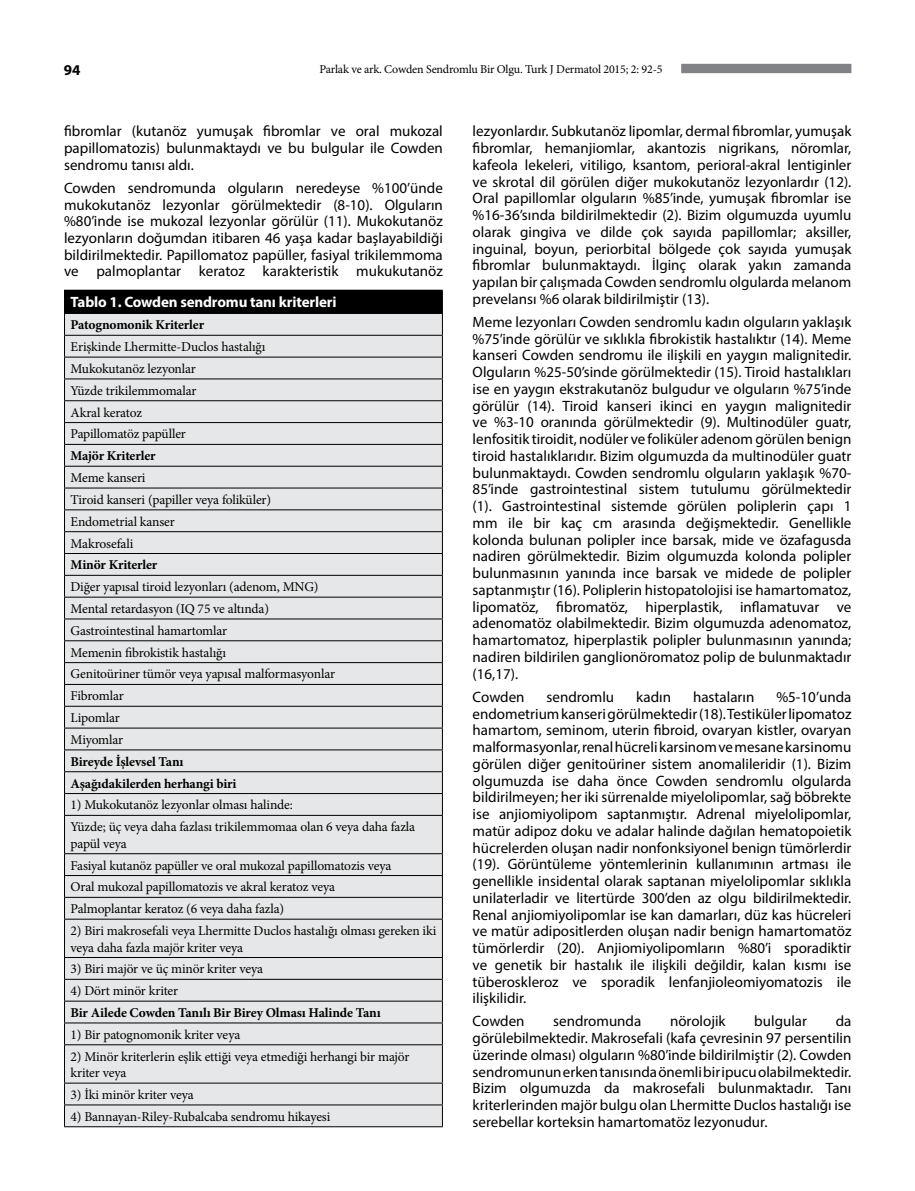
<style>
.page{position:relative;width:915px;height:1191px;background:#fff}
.page>*{position:absolute;margin:0;border:0;box-sizing:border-box;transform-origin:0 0}
.t1{font:15px/16.8px "Myriad Pro";color:#000;text-align:justify}
.t2{font:700 15px "Myriad Pro";letter-spacing:-.01em;color:#fff}
.t3{font:700 15px "Myriad Pro";color:#000}
.t4{font:13.5px/21.8px "Minion Pro";letter-spacing:-.01em;color:#000}
.t5{font:700 13.5px/21.8px "Minion Pro";letter-spacing:-.01em;color:#000}
.t6{font:12px "Minion Pro";letter-spacing:-.015em;color:#000}
</style>
<div class="page">
<div style="left:681px;top:64px;width:170px;height:9px;background:#808285"></div>
<div style="left:64px;top:290px;width:378px;height:23px;background:#000"></div>
<div style="left:65px;top:314px;width:377px;height:812px;background:#e6e7e8"></div>
<hr style="left:64px;top:313px;width:378px;height:1px;background:#000">
<hr style="left:64px;top:335px;width:378px;height:1px;background:#000">
<hr style="left:64px;top:357px;width:378px;height:1px;background:#000">
<hr style="left:64px;top:378px;width:378px;height:1px;background:#000">
<hr style="left:64px;top:400px;width:378px;height:1px;background:#000">
<hr style="left:64px;top:422px;width:378px;height:1px;background:#000">
<hr style="left:64px;top:444px;width:378px;height:1px;background:#000">
<hr style="left:64px;top:466px;width:378px;height:1px;background:#000">
<hr style="left:64px;top:487px;width:378px;height:1px;background:#000">
<hr style="left:64px;top:509px;width:378px;height:1px;background:#000">
<hr style="left:64px;top:531px;width:378px;height:1px;background:#000">
<hr style="left:64px;top:553px;width:378px;height:1px;background:#000">
<hr style="left:64px;top:575px;width:378px;height:1px;background:#000">
<hr style="left:64px;top:597px;width:378px;height:1px;background:#000">
<hr style="left:64px;top:618px;width:378px;height:1px;background:#000">
<hr style="left:64px;top:640px;width:378px;height:1px;background:#000">
<hr style="left:64px;top:662px;width:378px;height:1px;background:#000">
<hr style="left:64px;top:684px;width:378px;height:1px;background:#000">
<hr style="left:64px;top:706px;width:378px;height:1px;background:#000">
<hr style="left:64px;top:727px;width:378px;height:1px;background:#000">
<hr style="left:64px;top:749px;width:378px;height:1px;background:#000">
<hr style="left:64px;top:771px;width:378px;height:1px;background:#000">
<hr style="left:64px;top:793px;width:378px;height:1px;background:#000">
<svg style="left:64px;top:314px;width:1px;height:501px"></svg>
<svg style="left:442px;top:291px;width:1px;height:524px"></svg>
<hr style="left:64px;top:815px;width:378px;height:1px;background:#000">
<hr style="left:64px;top:815px;width:1px;height:38px;background:#000">
<hr style="left:442px;top:815px;width:1px;height:38px;background:#000">
<hr style="left:64px;top:853px;width:378px;height:1px;background:#000">
<hr style="left:64px;top:875px;width:378px;height:1px;background:#000">
<hr style="left:64px;top:897px;width:378px;height:1px;background:#000">
<svg style="left:64px;top:854px;width:1px;height:64px"></svg>
<svg style="left:442px;top:854px;width:1px;height:64px"></svg>
<hr style="left:64px;top:918px;width:378px;height:1px;background:#000">
<hr style="left:64px;top:919px;width:1px;height:38px;background:#000">
<hr style="left:442px;top:919px;width:1px;height:38px;background:#000">
<hr style="left:64px;top:957px;width:378px;height:1px;background:#000">
<hr style="left:64px;top:979px;width:378px;height:1px;background:#000">
<hr style="left:64px;top:1000px;width:378px;height:1px;background:#000">
<hr style="left:64px;top:1022px;width:378px;height:1px;background:#000">
<svg style="left:64px;top:958px;width:1px;height:86px"></svg>
<svg style="left:442px;top:958px;width:1px;height:86px"></svg>
<hr style="left:64px;top:1044px;width:378px;height:1px;background:#000">
<hr style="left:64px;top:1045px;width:1px;height:37px;background:#000">
<hr style="left:442px;top:1045px;width:1px;height:37px;background:#000">
<hr style="left:64px;top:1082px;width:378px;height:1px;background:#000">
<hr style="left:64px;top:1104px;width:378px;height:1px;background:#000">
<svg style="left:64px;top:1083px;width:1px;height:43px"></svg>
<svg style="left:442px;top:1083px;width:1px;height:43px"></svg>
<hr style="left:64px;top:1126px;width:378px;height:1px;background:#000">
<p class="t3" style="left:64px;top:60px;width:18px">94</p>
<p class="t6" style="left:319px;top:61px;width:344px">Parlak ve ark. Cowden Sendromlu Bir Olgu. Turk J Dermatol 2015; 2: 92-5</p>
<p class="t1" style="left:64px;top:123px;width:380px">fibromlar (kutanöz yumuşak fibromlar ve oral mukozal papillomatozis) bulunmaktaydı ve bu bulgular ile Cowden sendromu tanısı aldı.</p>
<p class="t1" style="left:64px;top:179px;width:380px">Cowden sendromunda olguların neredeyse %100’ünde mukokutanöz lezyonlar görülmektedir (8-10). Olguların %80’inde ise mukozal lezyonlar görülür (11). Mukokutanöz lezyonların doğumdan itibaren 46 yaşa kadar başlayabildiği bildirilmektedir. Papillomatoz papüller, fasiyal trikilemmoma ve palmoplantar keratoz karakteristik mukukutanöz</p>
<p class="t2" style="left:70px;top:293px;width:267px">Tablo 1. Cowden sendromu tanı kriterleri</p>
<p class="t5" style="left:70px;top:314px;width:135px">Patognomonik Kriterler</p>
<p class="t4" style="left:70px;top:336px;width:196px">Erişkinde Lhermitte-Duclos hastalığı<br>Mukokutanöz lezyonlar<br>Yüzde trikilemmomalar<br>Akral keratoz<br>Papillomatöz papüller</p>
<p class="t5" style="left:70px;top:445px;width:86px">Majör Kriterler</p>
<p class="t4" style="left:70px;top:467px;width:202px">Meme kanseri<br>Tiroid kanseri (papiller veya foliküler)<br>Endometrial kanser<br>Makrosefali</p>
<p class="t5" style="left:70px;top:554px;width:88px">Minör Kriterler</p>
<p class="t4" style="left:70px;top:576px;width:266px">Diğer yapısal tiroid lezyonları (adenom, MNG)<br>Mental retardasyon (IQ 75 ve altında)<br>Gastrointestinal hamartomlar<br>Memenin fibrokistik hastalığı<br>Genitoüriner tümör veya yapısal malformasyonlar<br>Fibromlar<br>Lipomlar<br>Miyomlar</p>
<p class="t5" style="left:70px;top:750px;width:167px">Bireyde İşlevsel Tanı<br>Aşağıdakilerden herhangi biri</p>
<p class="t4" style="left:70px;top:794px;width:346px">1) Mukokutanöz lezyonlar olması halinde:<br>Yüzde; üç veya daha fazlası trikilemmomaa olan 6 veya daha fazla</p>
<p class="t4" style="left:70px;top:832px;width:322px">papül veya<br>Fasiyal kutanöz papüller ve oral mukozal papillomatozis veya Oral mukozal papillomatozis ve akral keratoz veya Palmoplantar keratoz (6 veya daha fazla)</p>
<p class="t4" style="left:70px;top:922px;width:367px;line-height:16.5px">2) Biri makrosefali veya Lhermitte Duclos hastalığı olması gereken iki veya daha fazla majör kriter veya</p>
<p class="t4" style="left:70px;top:958px;width:194px">3) Biri majör ve üç minör kriter veya</p>
<p class="t4" style="left:70px;top:980px;width:109px">4) Dört minör kriter</p>
<p class="t5" style="left:70px;top:1001px;width:311px">Bir Ailede Cowden Tanılı Bir Birey Olması Halinde Tanı</p>
<p class="t4" style="left:70px;top:1023px;width:171px">1) Bir patognomonik kriter veya</p>
<p class="t4" style="left:70px;top:1048px;width:340px;line-height:16.5px">2) Minör kriterlerin eşlik ettiği veya etmediği herhangi bir majör kriter veya</p>
<p class="t4" style="left:70px;top:1083px;width:125px">3) İki minör kriter veya</p>
<p class="t4" style="left:70px;top:1105px;width:261px">4) Bannayan-Riley-Rubalcaba sendromu hikayesi</p>
<p class="t1" style="left:472px;top:123px;width:380px">lezyonlardır. Subkutanöz lipomlar, dermal fibromlar, yumuşak fibromlar, hemanjiomlar, akantozis nigrikans, nöromlar, kafeola lekeleri, vitiligo, ksantom, perioral-akral lentiginler ve skrotal dil görülen diğer mukokutanöz lezyonlardır (12).<br>Oral papillomlar olguların %85’inde, yumuşak fibromlar ise %16-36’sında bildirilmektedir (2). Bizim olgumuzda uyumlu olarak gingiva ve dilde çok sayıda papillomlar; aksiller, inguinal, boyun, periorbital bölgede çok sayıda yumuşak fibromlar bulunmaktaydı. İlginç olarak yakın zamanda yapılan bir çalışmada Cowden sendromlu olgularda melanom prevelansı %6 olarak bildirilmiştir (13).</p>
<p class="t1" style="left:472px;top:313px;width:380px">Meme lezyonları Cowden sendromlu kadın olguların yaklaşık %75’inde görülür ve sıklıkla fibrokistik hastalıktır (14). Meme kanseri Cowden sendromu ile ilişkili en yaygın malignitedir.<br>Olguların %25-50’sinde görülmektedir (15). Tiroid hastalıkları ise en yaygın ekstrakutanöz bulgudur ve olguların %75’inde görülür (14). Tiroid kanseri ikinci en yaygın malignitedir ve %3-10 oranında görülmektedir (9). Multinodüler guatr, lenfositik tiroidit, nodüler ve foliküler adenom görülen benign tiroid hastalıklarıdır. Bizim olgumuzda da multinodüler guatr bulunmaktaydı. Cowden sendromlu olguların yaklaşık %70- 85’inde gastrointestinal sistem tutulumu görülmektedir (1). Gastrointestinal sistemde görülen poliplerin çapı 1 mm ile bir kaç cm arasında değişmektedir. Genellikle kolonda bulunan polipler ince barsak, mide ve özafagusda nadiren görülmektedir. Bizim olgumuzda kolonda polipler bulunmasının yanında ince barsak ve midede de polipler saptanmıştır (16). Poliplerin histopatolojisi ise hamartomatoz, lipomatöz, fibromatöz, hiperplastik, inflamatuvar ve adenomatöz olabilmektedir. Bizim olgumuzda adenomatoz, hamartomatoz, hiperplastik polipler bulunmasının yanında; nadiren bildirilen ganglionöromatoz polip de bulunmaktadır (16,17).</p>
<p class="t1" style="left:472px;top:688px;width:53px">Cowden</p>
<p class="t1" style="left:546px;top:688px;width:69px">sendromlu</p>
<p class="t1" style="left:636px;top:688px;width:36px">kadın</p>
<p class="t1" style="left:692px;top:688px;width:63px">hastaların</p>
<p class="t1" style="left:472px;top:688px;width:380px;text-indent:303px">%5-10’unda endometrium kanseri görülmektedir (18). Testiküler lipomatoz hamartom, seminom, uterin fibroid, ovaryan kistler, ovaryan malformasyonlar, renal hücreli karsinom ve mesane karsinomu görülen diğer genitoüriner sistem anomalileridir (1). Bizim olgumuzda ise daha önce Cowden sendromlu olgularda bildirilmeyen; her iki sürrenalde miyelolipomlar, sağ böbrekte ise anjiomiyolipom saptanmıştır. Adrenal miyelolipomlar, matür adipoz doku ve adalar halinde dağılan hematopoietik hücrelerden oluşan nadir nonfonksiyonel benign tümörlerdir (19). Görüntüleme yöntemlerinin kullanımının artması ile genellikle insidental olarak saptanan miyelolipomlar sıklıkla unilaterladir ve litertürde 300’den az olgu bildirilmektedir.<br>Renal anjiomiyolipomlar ise kan damarları, düz kas hücreleri ve matür adipositlerden oluşan nadir benign hamartomatöz tümörlerdir (20). Anjiomiyolipomların %80’i sporadiktir ve genetik bir hastalık ile ilişkili değildir, kalan kısmı ise tüberoskleroz ve sporadik lenfanjioleomiyomatozis ile ilişkilidir.</p>
<p class="t1" style="left:472px;top:1012px;width:53px">Cowden</p>
<p class="t1" style="left:553px;top:1012px;width:90px">sendromunda</p>
<p class="t1" style="left:669px;top:1012px;width:57px">nörolojik</p>
<p class="t1" style="left:754px;top:1012px;width:54px">bulgular</p>
<p class="t1" style="left:472px;top:1012px;width:380px;text-indent:363px">da görülebilmektedir. Makrosefali (kafa çevresinin 97 persentilin üzerinde olması) olguların %80’inde bildirilmiştir (2). Cowden sendromunun erken tanısında önemli bir ipucu olabilmektedir.<br>Bizim olgumuzda da makrosefali bulunmaktadır. Tanı kriterlerinden majör bulgu olan Lhermitte Duclos hastalığı ise serebellar korteksin hamartomatöz lezyonudur.</p>
</div>
